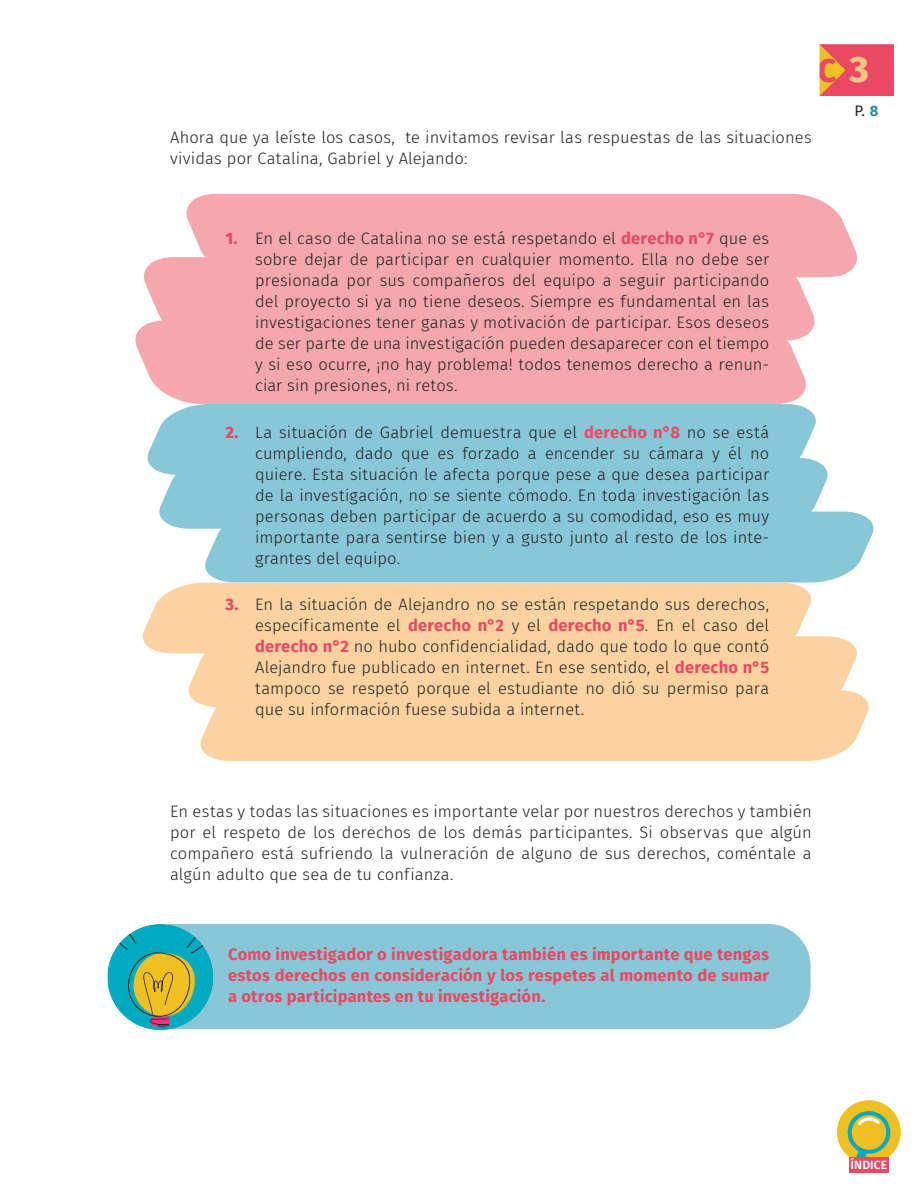
<style>
.page{position:relative;width:918px;height:1188px;background:#fff}
.page>*{position:absolute;margin:0;border:0;box-sizing:border-box;transform-origin:0 0}
.t1{font:800 36.6px "Fira Sans";color:#fbc684}
.texto{font:300 16.5px/21px "Fira Sans";letter-spacing:.005em;color:#231f20;text-align:justify}
.Nºs_rojos_angostos{font:700 16.5px/21px "Fira Sans";letter-spacing:.01em;color:#e94963;text-align:justify}
.t2{font:15px "Fira Sans";color:#231f20}
.t3{font:600 12px "Fira Sans";letter-spacing:.01em;color:#fff}
.s1{font-weight:800;color:#e94963}
.s2{font-weight:700;color:#e94963}
.s3{font-weight:600;color:#0a8d9f}
</style>
<div class="page">
<div style="left:820px;top:44px;width:74px;height:52px;background:#e94963"></div>
<svg style="left:820px;top:44px;width:26px;height:52px"></svg>
<div style="left:837px;top:1100px;width:64px;height:64px;background:#f0bf21;border-radius:50%"></div>
<svg style="left:846px;top:1109px;width:45px;height:48px"></svg>
<div style="left:849px;top:1157px;width:40px;height:16px;background:#e94963"></div>
<div style="left:131px;top:924px;width:680px;height:105px;background:#88c7d8;border-radius:43px"></div>
<svg style="left:147px;top:404px;width:727px;height:179px;background:#94ccdb"></svg>
<svg style="left:135px;top:194px;width:722px;height:210px;background:#f4afb4"></svg>
<svg style="left:142px;top:583px;width:727px;height:178px;background:#fcd7a9"></svg>
<svg style="left:108px;top:924px;width:105px;height:106px"></svg>
<p class="texto" style="left:170px;top:127px;width:643px">Ahora que ya leíste los casos, te invitamos revisar las respuestas de las situaciones vividas por Catalina, Gabriel y Alejando:</p>
<p class="texto" style="left:255px;top:228px;width:516px;text-indent:-30px"><span class="s1">1.</span> En el caso de Catalina no se está respetando el <span class="s2">derecho n°7</span> que es sobre dejar de participar en cualquier momento. Ella no debe ser presionada por sus compañeros del equipo a seguir participando del proyecto si ya no tiene deseos. Siempre es fundamental en las investigaciones tener ganas y motivación de participar. Esos deseos de ser parte de una investigación pueden desaparecer con el tiempo y si eso ocurre, ¡no hay problema! todos tenemos derecho a renun&shy;ciar sin presiones, ni retos.</p>
<p class="texto" style="left:255px;top:421px;width:516px;text-indent:-30px"><span class="s1">2.</span> La situación de Gabriel demuestra que el <span class="s2">derecho n°8</span> no se está cumpliendo, dado que es forzado a encender su cámara y él no quiere. Esta situación le afecta porque pese a que desea participar de la investigación, no se siente cómodo. En toda investigación las personas deben participar de acuerdo a su comodidad, eso es muy importante para sentirse bien y a gusto junto al resto de los inte&shy;grantes del equipo.</p>
<p class="texto" style="left:255px;top:594px;width:516px;text-indent:-30px"><span class="s1">3.</span> En la situación de Alejandro no se están respetando sus derechos, específicamente el <span class="s2">derecho n°2</span> y el <span class="s2">derecho n°5</span>. En el caso del <span class="s2">derecho n°2</span> no hubo confidencialidad, dado que todo lo que contó Alejandro fue publicado en internet. En ese sentido, el <span class="s2">derecho n°5 </span>tampoco se respetó porque el estudiante no dió su permiso para que su información fuese subida a internet.</p>
<p class="texto" style="left:170px;top:800px;width:643px">En estas y todas las situaciones es importante velar por nuestros derechos y también por el respeto de los derechos de los demás participantes. Si observas que algún compañero está sufriendo la vulneración de alguno de sus derechos, coméntale a algún adulto que sea de tu confianza.</p>
<p class="Nºs_rojos_angostos" style="left:228px;top:942px;width:543px">Como investigador o investigadora también es importante que tengas estos derechos en consideración y los respetes al momento de sumar a otros participantes en tu investigación.</p>
<h1 class="t1" style="left:850px;top:37px;width:21px">3</h1>
<p class="t2" style="left:855px;top:99px;width:25px">P. <span class="s3">8</span></p>
<p class="t3" style="left:851px;top:1155px;width:38px">ÍNDICE</p>
</div>
